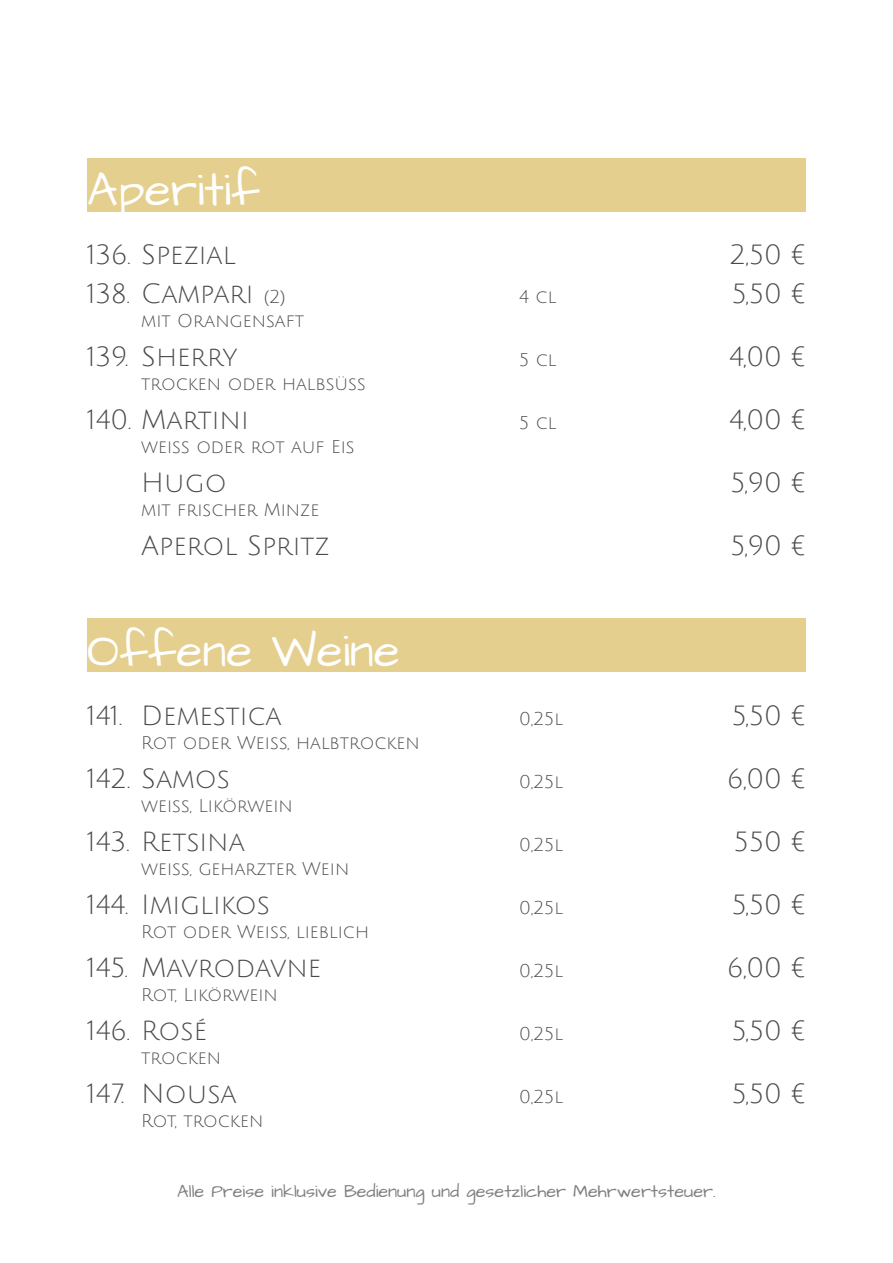
<style>
.page{position:relative;width:893px;height:1263px;background:#fff}
.page>*{position:absolute;margin:0;border:0;box-sizing:border-box;transform-origin:0 0}
.t1{font:48px "Architects Daughter";color:#fff}
.t2{font:27px/39px "Julius Sans One";color:#4a4a49}
.t3{font:18px "Julius Sans One";color:#4a4a49}
.t4{font:18px "Architects Daughter";color:#818080}
.s1{font-size:18px}
</style>
<div class="page">
<div style="left:87px;top:158px;width:719px;height:53px;background:#e5cf8f"></div>
<div style="left:87px;top:619px;width:719px;height:53px;background:#e5cf8f"></div>
<h1 class="t1" style="left:87px;top:158px;width:174px">Aperitif</h1>
<h2 class="t2" style="left:87px;top:236px;width:200px">136. Spezial<br>138. Campari <span class="s1">(2)</span></h2>
<p class="t3" style="left:519px;top:288px;width:39px">4 cl</p>
<p class="t3" style="left:141px;top:312px;width:164px">mit Orangensaft</p>
<h2 class="t2" style="left:87px;top:338px;width:152px">139. Sherry</h2>
<p class="t3" style="left:519px;top:351px;width:39px">5 cl</p>
<p class="t3" style="left:141px;top:375px;width:226px">trocken oder halbsüß</p>
<h2 class="t2" style="left:87px;top:401px;width:163px">140. Martini</h2>
<p class="t3" style="left:519px;top:414px;width:39px">5 cl</p>
<p class="t3" style="left:141px;top:438px;width:215px">weiß oder rot auf Eis</p>
<h2 class="t2" style="left:141px;top:464px;width:87px">Hugo</h2>
<p class="t3" style="left:141px;top:501px;width:180px">mit frischer Minze</p>
<h2 class="t2" style="left:141px;top:527px;width:190px">Aperol Spritz</h2>
<h2 class="t2" style="left:729px;top:236px;width:78px">2,50 €<br>5,50 €</h2>
<h2 class="t2" style="left:729px;top:338px;width:78px">4,00 €</h2>
<h2 class="t2" style="left:729px;top:401px;width:78px">4,00 €</h2>
<h2 class="t2" style="left:730px;top:464px;width:77px">5,90 €</h2>
<h2 class="t2" style="left:730px;top:527px;width:77px">5,90 €</h2>
<h1 class="t1" style="left:87px;top:619px;width:314px">Offene Weine</h1>
<h2 class="t2" style="left:87px;top:697px;width:196px">141. Demestica</h2>
<p class="t3" style="left:519px;top:709px;width:45px">0,25l</p>
<p class="t3" style="left:141px;top:733px;width:280px">Rot oder Weiß, halbtrocken</p>
<h2 class="t2" style="left:87px;top:760px;width:144px">142. Samos</h2>
<p class="t3" style="left:519px;top:772px;width:45px">0,25l</p>
<p class="t3" style="left:141px;top:796px;width:153px">weiß, Likörwein</p>
<h2 class="t2" style="left:87px;top:823px;width:159px">143. Retsina</h2>
<p class="t3" style="left:519px;top:835px;width:45px">0,25l</p>
<p class="t3" style="left:141px;top:859px;width:210px">weiß, geharzter Wein</p>
<h2 class="t2" style="left:87px;top:886px;width:184px">144. Imiglikos</h2>
<p class="t3" style="left:519px;top:898px;width:45px">0,25l</p>
<p class="t3" style="left:141px;top:922px;width:229px">Rot oder Weiß, lieblich</p>
<h2 class="t2" style="left:87px;top:949px;width:236px">145. Mavrodavne</h2>
<p class="t3" style="left:519px;top:961px;width:45px">0,25l</p>
<p class="t3" style="left:141px;top:985px;width:138px">Rot, Likörwein</p>
<h2 class="t2" style="left:87px;top:1012px;width:121px">146. Rosé</h2>
<p class="t3" style="left:519px;top:1024px;width:45px">0,25l</p>
<p class="t3" style="left:141px;top:1048px;width:81px">trocken</p>
<h2 class="t2" style="left:87px;top:1075px;width:151px">147. Nousa</h2>
<p class="t3" style="left:519px;top:1087px;width:45px">0,25l</p>
<p class="t3" style="left:141px;top:1111px;width:124px">Rot, trocken</p>
<h2 class="t2" style="left:732px;top:697px;width:76px">5,50 €</h2>
<h2 class="t2" style="left:727px;top:760px;width:80px">6,00 €</h2>
<h2 class="t2" style="left:734px;top:823px;width:73px">550 €</h2>
<h2 class="t2" style="left:732px;top:886px;width:76px">5,50 €</h2>
<h2 class="t2" style="left:727px;top:949px;width:80px">6,00 €</h2>
<h2 class="t2" style="left:732px;top:1012px;width:76px">5,50 €</h2>
<h2 class="t2" style="left:732px;top:1075px;width:76px">5,50 €</h2>
<p class="t4" style="left:177px;top:1179px;width:540px">Alle Preise inklusive Bedienung und gesetzlicher Mehrwertsteuer.</p>
</div>
